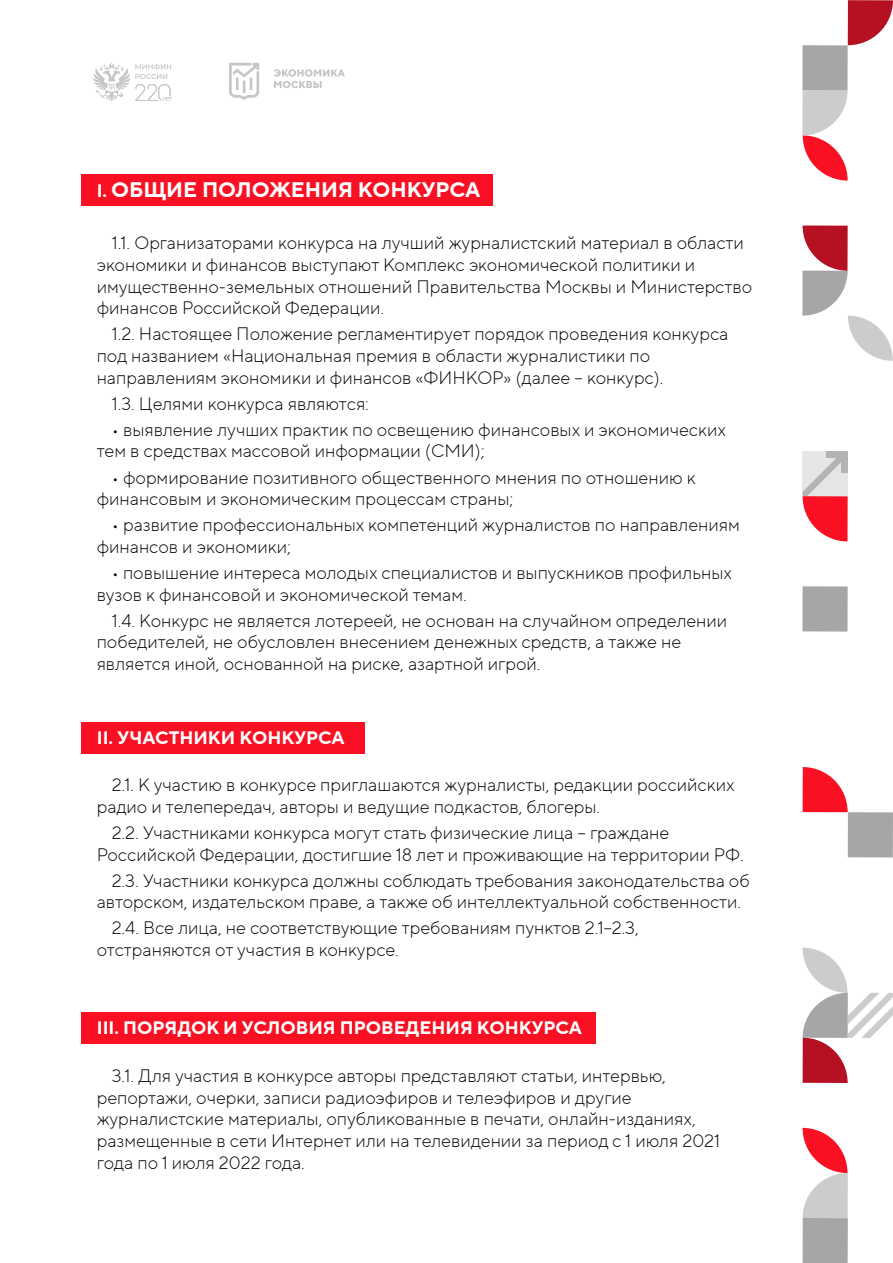
<style>
.page{position:relative;width:893px;height:1263px;background:#fff}
.page>*{position:absolute;margin:0;border:0;box-sizing:border-box;transform-origin:0 0}
.t1{font:700 21px "TT Moscow Economy";color:#fff}
.t2{font:300 18px/21.6px "TT Moscow Economy";color:#000}
.t3{font:700 18px "TT Moscow Economy";color:#fff}
.s1{font-size:18px}
</style>
<div class="page">
<div style="left:81px;top:175px;width:412px;height:31px;background:#f91123"></div>
<div style="left:81px;top:722px;width:284px;height:31px;background:#f91123"></div>
<div style="left:81px;top:1013px;width:515px;height:31px;background:#f91123"></div>
<svg style="left:848px;top:0;width:45px;height:45px"></svg>
<svg style="left:802px;top:1128px;width:46px;height:90px"></svg>
<div style="left:803px;top:1218px;width:45px;height:45px;background:#a6a6a6"></div>
<div style="left:848px;top:812px;width:45px;height:45px;background:#a6a6a6"></div>
<svg style="left:803px;top:767px;width:45px;height:45px"></svg>
<svg style="left:802px;top:947px;width:91px;height:136px"></svg>
<svg style="left:802px;top:90px;width:46px;height:91px"></svg>
<div style="left:802px;top:45px;width:46px;height:45px;background:#a6a6a6"></div>
<div style="left:802px;top:586px;width:46px;height:46px;background:#a6a6a6"></div>
<svg style="left:802px;top:451px;width:46px;height:90px;background:#e88f96"></svg>
<svg style="left:802px;top:225px;width:91px;height:136px"></svg>
<svg style="left:229px;top:63px;width:30px;height:37px"></svg>
<svg style="left:274px;top:69px;width:71px;height:19px"></svg>
<svg style="left:93px;top:63px;width:79px;height:38px"></svg>
<p class="t1" style="left:97px;top:174px;width:385px"><span class="s1">I.</span> ОБЩИЕ ПОЛОЖЕНИЯ КОНКУРСА</p>
<p class="t2" style="left:97px;top:232px;width:657px;text-indent:15px">1.1. Организаторами конкурса на лучший журналистский материал в области экономики и финансов выступают Комплекс экономической политики и имущественно-земельных отношений Правительства Москвы и Министерство финансов Российской Федерации.</p>
<p class="t2" style="left:97px;top:323px;width:633px;text-indent:15px">1.2. Настоящее Положение регламентирует порядок проведения конкурса под названием «Национальная премия в области журналистики по направлениям экономики и финансов «ФИНКОР» (далее – конкурс).</p>
<p class="t2" style="left:112px;top:392px;width:259px">1.3. Целями конкурса являются:</p>
<p class="t2" style="left:97px;top:418px;width:631px;text-indent:15px">• выявление лучших практик по освещению финансовых и экономических тем в средствах массовой информации (СМИ);</p>
<p class="t2" style="left:97px;top:466px;width:601px;text-indent:15px">• формирование позитивного общественного мнения по отношению к финансовым и экономическим процессам страны;</p>
<p class="t2" style="left:97px;top:514px;width:644px;text-indent:15px">• развитие профессиональных компетенций журналистов по направлениям финансов и экономики;</p>
<p class="t2" style="left:97px;top:562px;width:637px;text-indent:15px">• повышение интереса молодых специалистов и выпускников профильных вузов к финансовой и экономической темам.</p>
<p class="t2" style="left:97px;top:609px;width:632px;text-indent:15px">1.4. Конкурс не является лотереей, не основан на случайном определении победителей, не обусловлен внесением денежных средств, а также не является иной, основанной на риске, азартной игрой.</p>
<p class="t3" style="left:97px;top:724px;width:249px">II. УЧАСТНИКИ КОНКУРСА</p>
<p class="t2" style="left:97px;top:774px;width:639px;text-indent:15px">2.1. К участию в конкурсе приглашаются журналисты, редакции российских радио и телепередач, авторы и ведущие подкастов, блогеры.</p>
<p class="t2" style="left:97px;top:822px;width:648px;text-indent:15px">2.2. Участниками конкурса могут стать физические лица – граждане<br>Российской Федерации, достигшие 18 лет и проживающие на территории РФ.</p>
<p class="t2" style="left:97px;top:869px;width:654px;text-indent:15px">2.3. Участники конкурса должны соблюдать требования законодательства об авторском, издательском праве, а также об интеллектуальной собственности.</p>
<p class="t2" style="left:97px;top:917px;width:543px;text-indent:15px">2.4. Все лица, не соответствующие требованиям пунктов 2.1–2.3, отстраняются от участия в конкурсе.</p>
<p class="t3" style="left:97px;top:1015px;width:487px">III. ПОРЯДОК И УСЛОВИЯ ПРОВЕДЕНИЯ КОНКУРСА</p>
<p class="t2" style="left:97px;top:1065px;width:625px;text-indent:15px">3.1. Для участия в конкурсе авторы представляют статьи, интервью, репортажи, очерки, записи радиоэфиров и телеэфиров и другие журналистские материалы, опубликованные в печати, онлайн-изданиях, размещенные в сети Интернет или на телевидении за период с 1 июля 2021 года по 1 июля 2022 года.</p>
</div>
